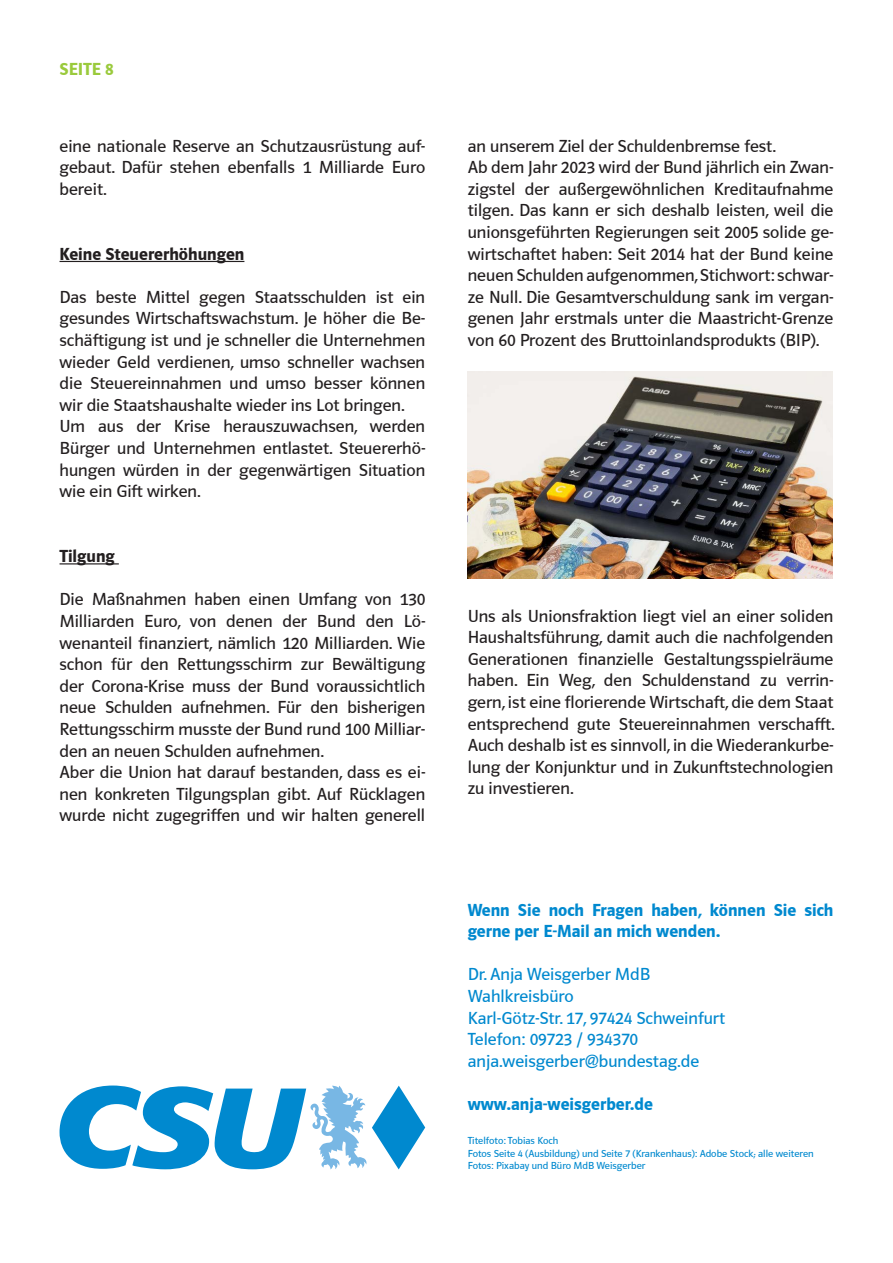
<style>
.page{position:relative;width:893px;height:1263px;background:#fff}
.page>*{position:absolute;margin:0;border:0;box-sizing:border-box;transform-origin:0 0}
.t1{font:18px/21.6px "CSU Schrift 2000";color:#231f20}
.t2{font:18px/21.6px "CSU Schrift 2000";color:#0089cf}
.t3{font:700 18px/21.6px "CSU Schrift 2000";color:#0089cf}
.t4{font:700 18px "CSU Schrift 2000";color:#231f20}
.t5{font:700 18px "CSU Schrift 2000";color:#9aca3c}
.t6{font:10.5px/12.6px "CSU Schrift 2000";color:#0089cf}
</style>
<div class="page">
<hr style="left:60px;top:261px;width:184px;height:1px;background:#231f20">
<hr style="left:60px;top:563px;width:59px;height:1px;background:#231f20">
<img style="left:468px;top:371px;width:364px;height:207px">
<svg style="left:372px;top:1086px;width:53px;height:83px"></svg>
<svg style="left:60px;top:1085px;width:306px;height:84px"></svg>
<p class="t5" style="left:60px;top:60px;width:55px">Seite 8</p>
<p class="t1" style="left:60px;top:135px;width:367px;text-align:justify">eine nationale Reserve an Schutzausrüstung auf&shy;gebaut. Dafür stehen ebenfalls 1 Milliarde Euro bereit.</p>
<p class="t4" style="left:60px;top:244px;width:186px">Keine Steuererhöhungen</p>
<p class="t1" style="left:60px;top:286px;width:367px">Das beste Mittel gegen Staatsschulden ist ein gesundes Wirtschaftswachstum. Je höher die Be&shy;schäftigung ist und je schneller die Unternehmen wieder Geld verdienen, umso schneller wachsen die Steuereinnahmen und umso besser können wir die Staatshaushalte wieder ins Lot bringen.<br>Um aus der Krise herauszuwachsen, werden Bürger und Unternehmen entlastet. Steuererhö&shy;hungen würden in der gegenwärtigen Situation wie ein Gift wirken.</p>
<p class="t4" style="left:60px;top:547px;width:57px">Tilgung</p>
<p class="t1" style="left:60px;top:589px;width:367px">Die Maßnahmen haben einen Umfang von 130<br>Milliarden Euro, von denen der Bund den Lö&shy;wenanteil finanziert, nämlich 120 Milliarden. Wie schon für den Rettungsschirm zur Bewältigung der Corona-Krise muss der Bund voraussichtlich neue Schulden aufnehmen. Für den bisherigen Rettungsschirm musste der Bund rund 100 Milliar&shy;den an neuen Schulden aufnehmen.<br>Aber die Union hat darauf bestanden, dass es ei&shy;nen konkreten Tilgungsplan gibt. Auf Rücklagen wurde nicht zugegriffen und wir halten generell</p>
<p class="t1" style="left:468px;top:135px;width:367px">an unserem Ziel der Schuldenbremse fest.<br>Ab dem Jahr 2023 wird der Bund jährlich ein Zwan&shy;zigstel der außergewöhnlichen Kreditaufnahme tilgen. Das kann er sich deshalb leisten, weil die unionsgeführten Regierungen seit 2005 solide ge&shy;wirtschaftet haben: Seit 2014 hat der Bund keine neuen Schulden aufgenommen, Stichwort: schwar&shy;ze Null. Die Gesamtverschuldung sank im vergan&shy;genen Jahr erstmals unter die Maastricht-Grenze von 60 Prozent des Bruttoinlandsprodukts (BIP).</p>
<p class="t1" style="left:468px;top:605px;width:368px;text-align:justify">Uns als Unionsfraktion liegt viel an einer soliden Haushaltsführung, damit auch die nachfolgenden Generationen finanzielle Gestaltungsspielräume haben. Ein Weg, den Schuldenstand zu verrin&shy;gern, ist eine florierende Wirtschaft, die dem Staat entsprechend gute Steuereinnahmen verschafft.<br>Auch deshalb ist es sinnvoll, in die Wiederankurbe&shy;lung der Konjunktur und in Zukunftstechnologien zu investieren.</p>
<p class="t3" style="left:468px;top:899px;width:367px">Wenn Sie noch Fragen haben, können Sie sich gerne per E-Mail an mich wenden.</p>
<p class="t2" style="left:468px;top:964px;width:259px">Dr. Anja Weisgerber MdB<br>Wahlkreisbüro<br>Karl-Götz-Str. 17, 97424 Schweinfurt<br>Telefon: 09723 / 934370 anja.weisgerber@bundestag.de</p>
<p class="t3" style="left:468px;top:1093px;width:187px">www.anja-weisgerber.de</p>
<p class="t6" style="left:468px;top:1134px;width:348px">Titelfoto: Tobias Koch<br>Fotos Seite 4 (Ausbildung) und Seite 7 (Krankenhaus): Adobe Stock; alle weiteren<br>Fotos: Pixabay und Büro MdB Weisgerber</p>
</div>
